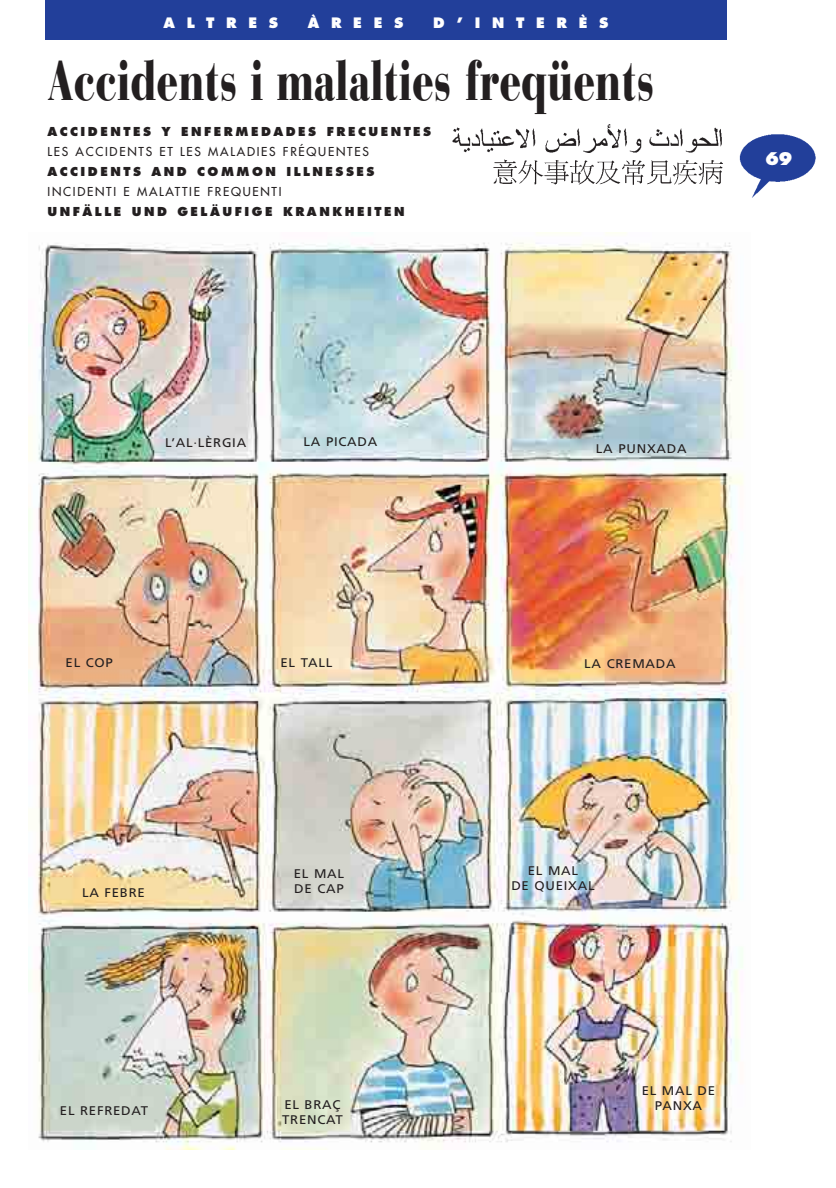
<style>
.page{position:relative;width:836px;height:1188px;background:#fff}
.page>*{position:absolute;margin:0;border:0;box-sizing:border-box;transform-origin:0 0}
.t1{font:900 56px "Bauer Bodoni";color:#231f20;scale:.7 1}
.t2{font:800 17px "Futura";color:#fff}
.t3{font:800 14px "Futura";letter-spacing:.83em;color:#fff}
.t4{font:12.6px/15px "Frutiger";letter-spacing:.055em;color:#231f20;scale:1.05 1}
.t5{font:800 12px "Futura";letter-spacing:.21em;color:#231f20}
.t6{font:12px "Futura";letter-spacing:.145em;color:#231f20}
</style>
<div class="page">
<img style="left:28px;top:0;width:788px;height:1150px">
<p class="t3" style="left:163px;top:17px;width:116px">ALTRES</p>
<p class="t3" style="left:308px;top:17px;width:97px">ÀREES</p>
<p class="t3" style="left:433px;top:17px;width:177px">D’INTERÈS</p>
<h1 class="t1" style="left:47px;top:59px;width:867px">Accidents i malalties freqüents</h1>
<p class="t5" style="left:47px;top:127px;width:385px">ACCIDENTES Y ENFERMEDADES FRECUENTES</p>
<p class="t6" style="left:47px;top:146px;width:323px">LES ACCIDENTS ET LES MALADIES FRÉQUENTES</p>
<p class="t5" style="left:47px;top:167px;width:328px">ACCIDENTS AND COMMON ILLNESSES</p>
<p class="t6" style="left:47px;top:186px;width:235px">INCIDENTI E MALATTIE FREQUENTI</p>
<p class="t5" style="left:47px;top:207px;width:358px">UNFÄLLE UND GELÄUFIGE KRANKHEITEN</p>
<h2 class="t2" style="left:764px;top:151px;width:29px">69</h2>
<p class="t4" style="left:165px;top:437px;width:79px">L’AL·LÈRGIA</p>
<p class="t4" style="left:303px;top:435px;width:72px">LA PICADA</p>
<p class="t4" style="left:595px;top:443px;width:88px">LA PUNXADA</p>
<p class="t4" style="left:66px;top:656px;width:47px">EL COP</p>
<p class="t4" style="left:280px;top:656px;width:51px">EL TALL</p>
<p class="t4" style="left:584px;top:658px;width:88px">LA CREMADA</p>
<p class="t4" style="left:82px;top:886px;width:61px">LA FEBRE</p>
<p class="t4" style="left:294px;top:867px;width:49px">EL MAL<br>DE CAP</p>
<p class="t4" style="left:511px;top:864px;width:81px;text-align:center">EL MAL<br>DE QUEIXAL</p>
<p class="t4" style="left:60px;top:1104px;width:85px">EL REFREDAT</p>
<p class="t4" style="left:282px;top:1098px;width:59px">EL BRAÇ<br>TRENCAT</p>
<p class="t4" style="left:641px;top:1084px;width:71px;text-align:center">EL MAL DE<br>PANXA</p>
</div>
